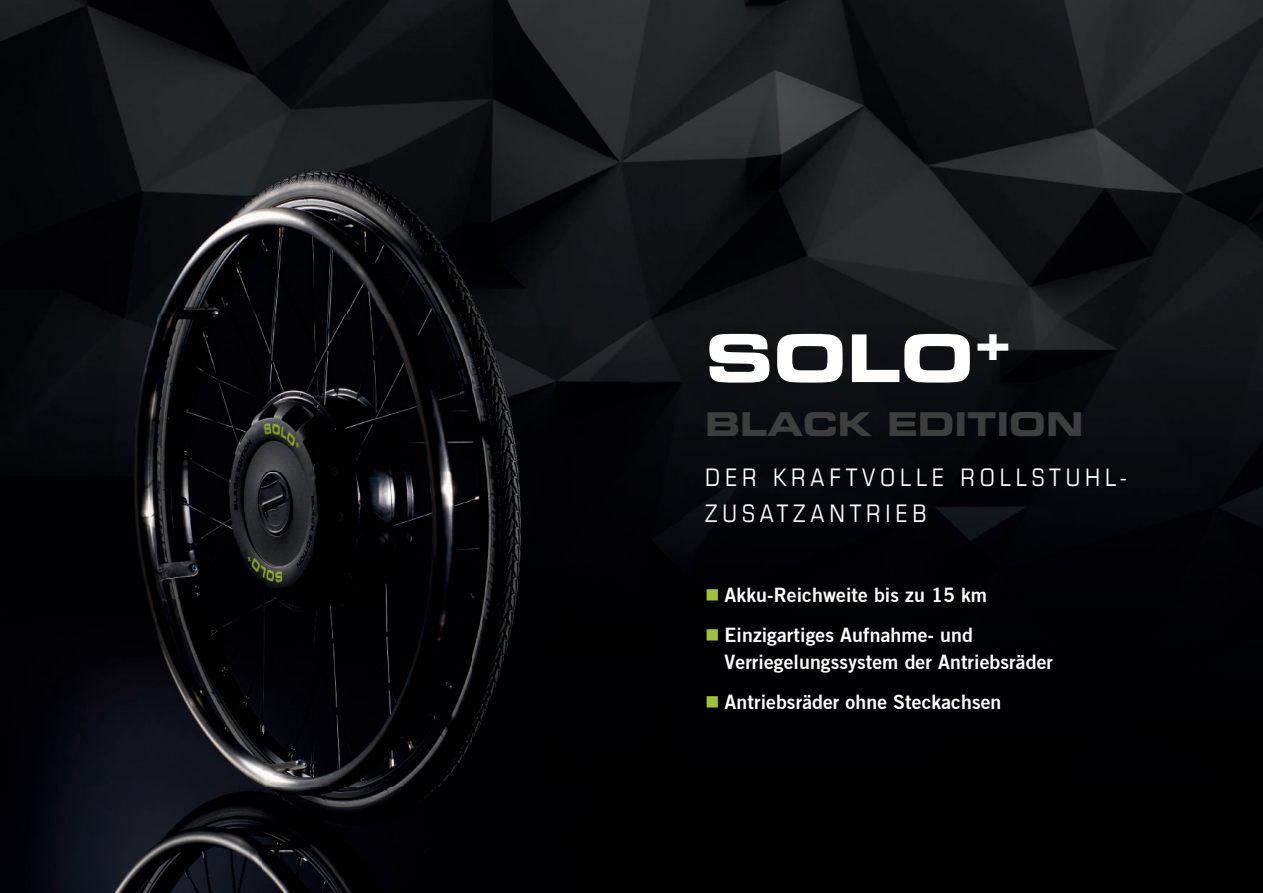
<style>
.page{position:relative;width:1263px;height:893px;background:#fff}
.page>*{position:absolute;margin:0;border:0;box-sizing:border-box;transform-origin:0 0}
.t1{font:65.85px "Eurostile LT Pro Bold Ex 2";color:#fff}
.t2{font:33px "Eurostile LT Pro Bold Ex 2";color:#3e3e3f}
.t3{font:condensed 24.15px/36.3px "Eurostile LT Pro";letter-spacing:.2em;color:#fff}
.t4{font:19.5px/27px "Trade Gothic Bold Two";letter-spacing:.005em;color:#fff}
.s1{color:#9ec33a}
</style>
<div class="page">
<img style="left:0;top:0;width:1263px;height:893px">
<h1 class="t1" style="left:705px;top:312px;width:308px">SOLO<sup>+</sup></h1>
<h2 class="t2" style="left:705px;top:401px;width:380px">BLACK EDITION</h2>
<p class="t3" style="left:705px;top:459px;width:423px">DER KRAFTVOLLE ROLLSTUHL-<br>ZUSATZANTRIEB</p>
<p class="t4" style="left:705px;top:581px;width:283px"><span class="s1">■</span> Akku-Reichweite bis zu 15 km</p>
<p class="t4" style="left:724px;top:621px;width:330px;text-indent:-19px"><span class="s1">■</span> Einzigartiges Aufnahme- und<br>Verriegelungssystem der Antriebsräder</p>
<p class="t4" style="left:705px;top:688px;width:298px"><span class="s1">■</span> Antriebsräder ohne Steckachsen</p>
</div>
